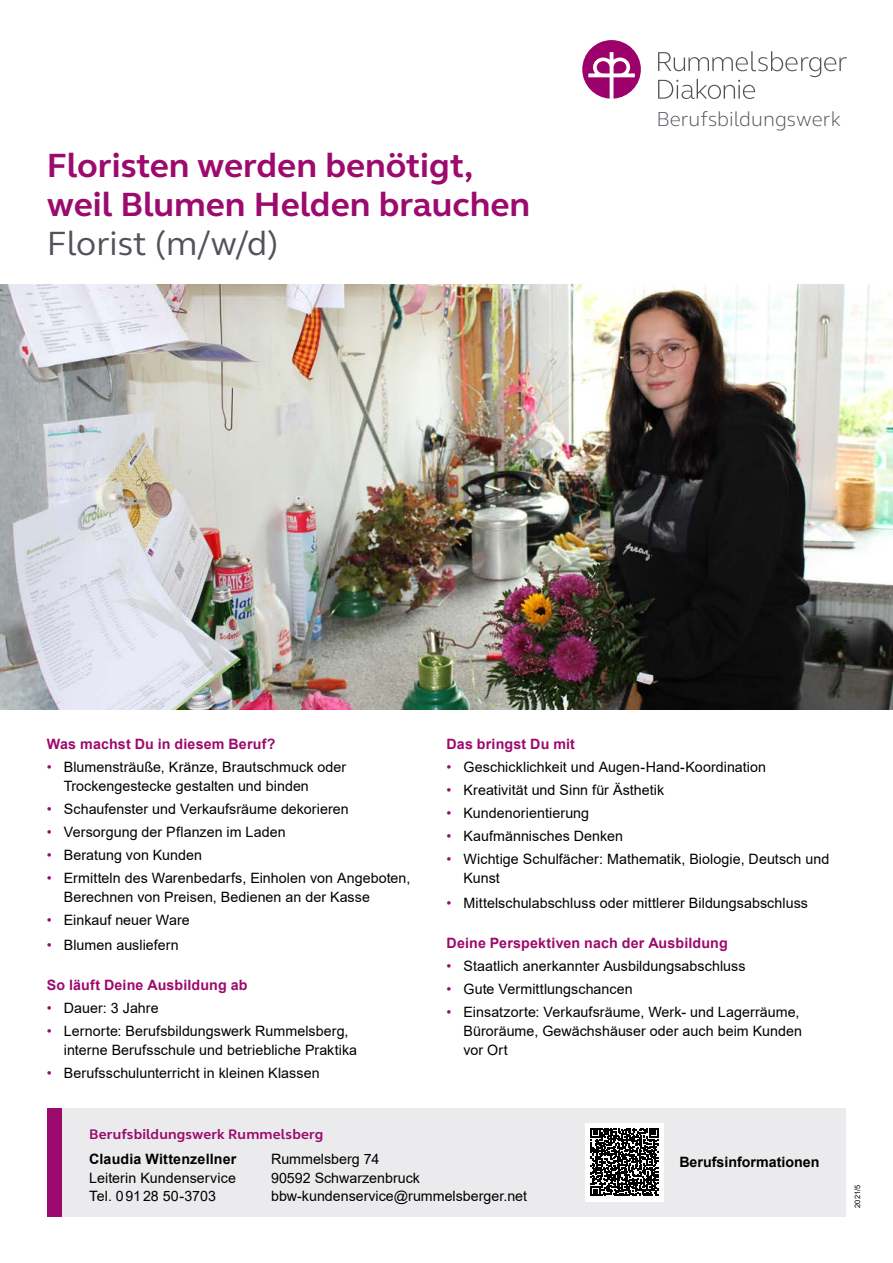
<style>
.page{position:relative;width:893px;height:1263px;background:#fff}
.page>*{position:absolute;margin:0;border:0;box-sizing:border-box;transform-origin:0 0}
.t1{font:700 34.5px/39px "FS Elliot";color:#9d0a6d}
.t2{font:34.5px "FS Elliot";color:#50535a}
.t3{font:300 20.85px "FS Elliot";color:#50535a}
.t4{font:14.25px/18.8px "Arial";letter-spacing:.005em;color:#000}
.t5{font:700 14.25px "Arial";letter-spacing:.01em;color:#9d0a6d}
.t6{font:700 14.25px "Arial";color:#000}
.t7{font:700 14.25px "FS Elliot";letter-spacing:.01em;color:#9d0a6d}
.t8{font:7.5px "Arial";color:#000}
.s1{color:#9d0a6d}
</style>
<div class="page">
<svg style="left:658px;top:51px;width:189px;height:48px"></svg>
<svg style="left:582px;top:40px;width:59px;height:59px"></svg>
<img style="left:0;top:285px;width:893px;height:424px">
<div style="left:62px;top:1108px;width:784px;height:108px;background:#ebebed"></div>
<div style="left:47px;top:1108px;width:15px;height:108px;background:#9d0a6d"></div>
<div style="left:585px;top:1122px;width:79px;height:79px;background:#fff"></div>
<svg style="left:591px;top:1128px;width:67px;height:68px"></svg>
<h1 class="t1" style="left:47px;top:145px;width:485px">Floristen werden benötigt, weil Blumen Helden brauchen</h1>
<h1 class="t2" style="left:47px;top:220px;width:234px">Florist (m/w/d)</h1>
<h2 class="t3" style="left:656px;top:105px;width:186px">Berufsbildungswerk</h2>
<p class="t5" style="left:47px;top:734px;width:230px">Was machst Du in diesem Beruf?</p>
<p class="t4" style="left:64px;top:758px;width:284px;text-indent:-17px"><span class="s1">•</span> Blumensträuße, Kränze, Brautschmuck oder<br>Trockengestecke gestalten und binden</p>
<p class="t4" style="left:47px;top:799px;width:304px"><span class="s1">•</span> Schaufenster und Verkaufsräume dekorieren</p>
<p class="t4" style="left:47px;top:822px;width:240px"><span class="s1">•</span> Versorgung der Pflanzen im Laden</p>
<p class="t4" style="left:47px;top:845px;width:157px"><span class="s1">•</span> Beratung von Kunden</p>
<p class="t4" style="left:64px;top:868px;width:348px;text-indent:-17px"><span class="s1">•</span> Ermitteln des Warenbedarfs, Einholen von Angeboten,<br>Berechnen von Preisen, Bedienen an der Kasse</p>
<p class="t4" style="left:47px;top:910px;width:145px"><span class="s1">•</span> Einkauf neuer Ware</p>
<p class="t4" style="left:47px;top:935px;width:133px"><span class="s1">•</span> Blumen ausliefern</p>
<p class="t5" style="left:47px;top:975px;width:202px">So läuft Deine Ausbildung ab</p>
<p class="t4" style="left:47px;top:998px;width:113px"><span class="s1">•</span> Dauer: 3 Jahre</p>
<p class="t4" style="left:64px;top:1021px;width:295px;text-indent:-17px"><span class="s1">•</span> Lernorte: Berufsbildungswerk Rummelsberg, interne Berufsschule und betriebliche Praktika</p>
<p class="t4" style="left:47px;top:1063px;width:274px"><span class="s1">•</span> Berufsschulunterricht in kleinen Klassen</p>
<p class="t5" style="left:446px;top:734px;width:130px">Das bringst Du mit</p>
<p class="t4" style="left:446px;top:758px;width:321px"><span class="s1">•</span> Geschicklichkeit und Augen-Hand-Koordination</p>
<p class="t4" style="left:446px;top:781px;width:219px"><span class="s1">•</span> Kreativität und Sinn für Ästhetik</p>
<p class="t4" style="left:446px;top:804px;width:144px"><span class="s1">•</span> Kundenorientierung</p>
<p class="t4" style="left:446px;top:827px;width:178px"><span class="s1">•</span> Kaufmännisches Denken</p>
<p class="t4" style="left:463px;top:850px;width:367px;text-indent:-17px"><span class="s1">•</span> Wichtige Schulfächer: Mathematik, Biologie, Deutsch und<br>Kunst</p>
<p class="t4" style="left:446px;top:894px;width:363px"><span class="s1">•</span> Mittelschulabschluss oder mittlerer Bildungsabschluss</p>
<p class="t5" style="left:446px;top:933px;width:283px">Deine Perspektiven nach der Ausbildung</p>
<p class="t4" style="left:446px;top:957px;width:301px"><span class="s1">•</span> Staatlich anerkannter Ausbildungsabschluss</p>
<p class="t4" style="left:446px;top:980px;width:188px"><span class="s1">•</span> Gute Vermittlungschancen</p>
<p class="t4" style="left:463px;top:1003px;width:340px;text-indent:-17px"><span class="s1">•</span> Einsatzorte: Verkaufsräume, Werk- und Lagerräume,<br>Büroräume, Gewächshäuser oder auch beim Kunden vor Ort</p>
<p class="t7" style="left:89px;top:1124px;width:236px">Berufsbildungswerk Rummelsberg</p>
<p class="t6" style="left:89px;top:1149px;width:149px">Claudia Wittenzellner</p>
<p class="t4" style="left:89px;top:1168px;width:148px">Leiterin Kundenservice<br>Tel. 09128 50-3703</p>
<p class="t4" style="left:271px;top:1149px;width:258px">Rummelsberg 74<br>90592 Schwarzenbruck bbw-kundenservice@rummelsberger.net</p>
<p class="t6" style="left:679px;top:1152px;width:142px">Berufsinformationen</p>
<p class="t8" style="left:852px;top:1208px;width:24px;rotate:-90deg">2021/5</p>
</div>
